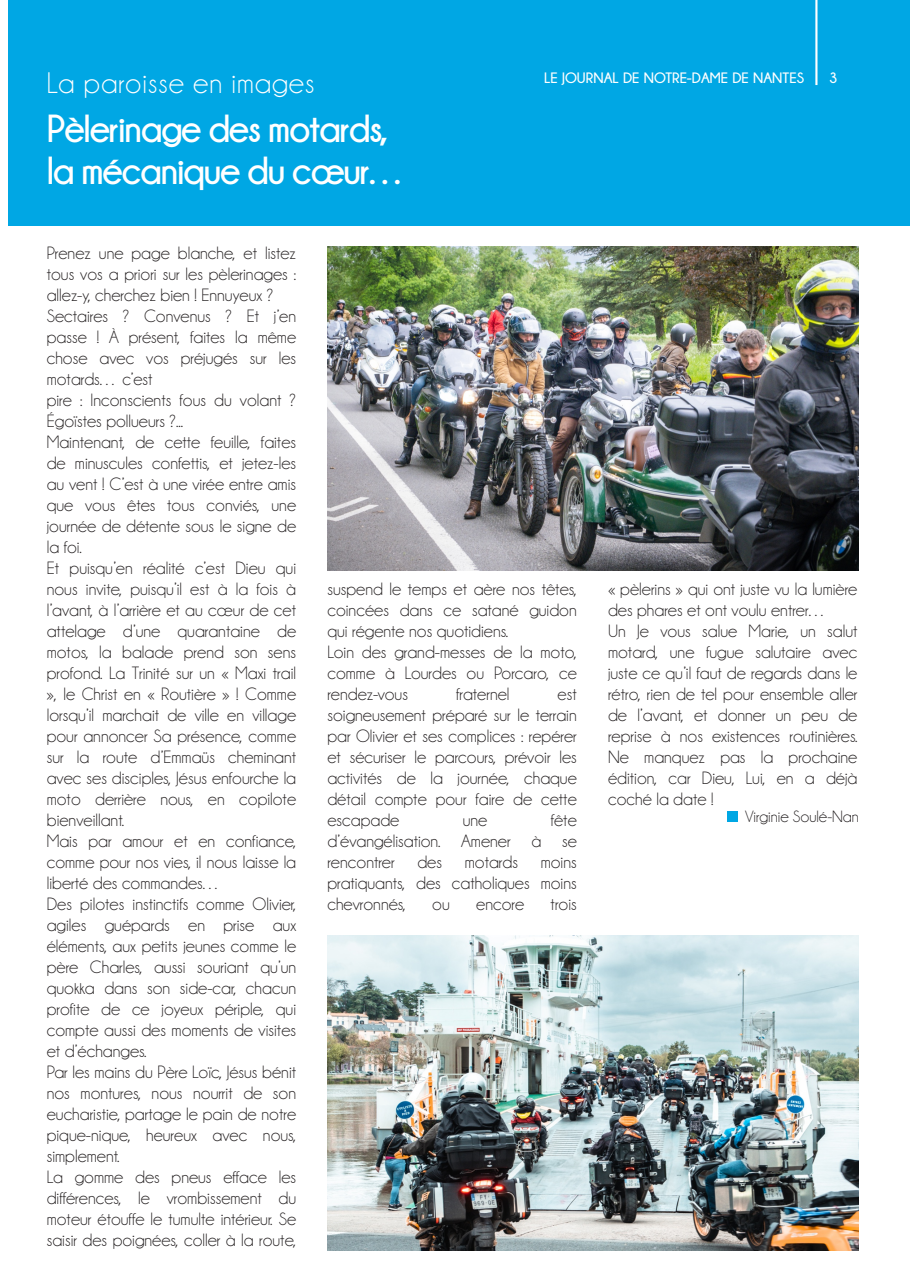
<style>
.page{position:relative;width:910px;height:1280px;background:#fff}
.page>*{position:absolute;margin:0;border:0;box-sizing:border-box;transform-origin:0 0}
.t1{font:700 39px/42px "Champagne&Limousines";letter-spacing:-.03em;color:#fff;scale:.96 1}
.t2{font:30px "Champagne&Limousines";letter-spacing:.03em;color:#fff}
.t3{font:18px/21px "Champagne&Limousines";color:#231f20}
.t4{font:16.5px "Champagne&Limousines";color:#231f20}
.t5{font:700 15px "Champagne&Limousines";color:#fff}
</style>
<div class="page">
<div style="left:9px;top:0;width:901px;height:225px;background:#00a7e4"></div>
<hr style="left:815px;top:0;width:2px;height:85px;background:#fff">
<div style="left:728px;top:811px;width:10px;height:10px;background:#00a7e4"></div>
<img style="left:327px;top:247px;width:532px;height:323px">
<img style="left:327px;top:935px;width:532px;height:315px">
<h2 class="t2" style="left:47px;top:68px;width:269px">La paroisse en images</h2>
<h1 class="t1" style="left:47px;top:107px;width:376px">Pèlerinage des motards, la mécanique du cœur…</h1>
<p class="t5" style="left:544px;top:70px;width:261px">LE JOURNAL DE NOTRE-DAME DE NANTES</p>
<p class="t5" style="left:829px;top:70px;width:10px">3</p>
<p class="t3" style="left:47px;top:242px;width:251px">Prenez une page blanche, et listez tous vos a priori sur les pèlerinages : allez-y, cherchez bien ! Ennuyeux ?<br>Sectaires ? Convenus ? Et j’en passe ! À présent, faites la même chose avec vos préjugés sur les motards… c’est<br>pire : Inconscients fous du volant ?<br>Égoïstes pollueurs ?...<br>Maintenant, de cette feuille, faites de minuscules confettis, et jetez-les au vent ! C’est à une virée entre amis que vous êtes tous conviés, une journée de détente sous le signe de la foi.<br>Et puisqu’en réalité c’est Dieu qui nous invite, puisqu’il est à la fois à l’avant, à l’arrière et au cœur de cet attelage d’une quarantaine de motos, la balade prend son sens profond. La Trinité sur un « Maxi trail », le Christ en « Routière » ! Comme lorsqu’il marchait de ville en village pour annoncer Sa présence, comme sur la route d’Emmaüs cheminant avec ses disciples, Jésus enfourche la moto derrière nous, en copilote bienveillant.<br>Mais par amour et en confiance, comme pour nos vies, il nous laisse la liberté des commandes…<br>Des pilotes instinctifs comme Olivier, agiles guépards en prise aux éléments, aux petits jeunes comme le père Charles, aussi souriant qu’un quokka dans son side-car, chacun profite de ce joyeux périple, qui compte aussi des moments de visites et d’échanges.<br>Par les mains du Père Loïc, Jésus bénit nos montures, nous nourrit de son eucharistie, partage le pain de notre pique-nique, heureux avec nous, simplement.<br>La gomme des pneus efface les différences, le vrombissement du moteur étouffe le tumulte intérieur. Se saisir des poignées, coller à la route,</p>
<p class="t3" style="left:327px;top:578px;width:251px">suspend le temps et aère nos têtes, coincées dans ce satané guidon qui régente nos quotidiens.<br>Loin des grand-messes de la moto, comme à Lourdes ou Porcaro, ce rendez-vous</p>
<p class="t3" style="left:456px;top:683px;width:55px">fraternel</p>
<p class="t3" style="left:327px;top:683px;width:251px;text-align:justify;text-indent:230px">est soigneusement préparé sur le terrain par Olivier et ses complices : repérer et sécuriser le parcours, prévoir les activités de la journée, chaque détail compte pour faire de cette escapade</p>
<p class="t3" style="left:327px;top:809px;width:251px;text-align:justify;text-indent:223px">fête d’évangélisation. Amener à se rencontrer</p>
<p class="t3" style="left:463px;top:809px;width:26px">une</p>
<p class="t3" style="left:417px;top:851px;width:26px">des</p>
<p class="t3" style="left:465px;top:851px;width:55px">motards</p>
<p class="t3" style="left:327px;top:851px;width:251px;text-align:justify;text-indent:213px">moins pratiquants, des catholiques moins chevronnés,</p>
<p class="t3" style="left:432px;top:893px;width:19px">ou</p>
<p class="t3" style="left:476px;top:893px;width:50px">encore</p>
<p class="t3" style="left:551px;top:893px;width:28px">trois</p>
<p class="t3" style="left:608px;top:578px;width:251px">« pèlerins » qui ont juste vu la lumière des phares et ont voulu entrer…<br>Un Je vous salue Marie, un salut motard, une fugue salutaire avec juste ce qu’il faut de regards dans le rétro, rien de tel pour ensemble aller de l’avant, et donner un peu de reprise à nos existences routinières.<br>Ne manquez pas la prochaine édition, car Dieu, Lui, en a déjà coché la date !</p>
<p class="t4" style="left:745px;top:808px;width:115px">Virginie Soulé-Nan</p>
</div>
